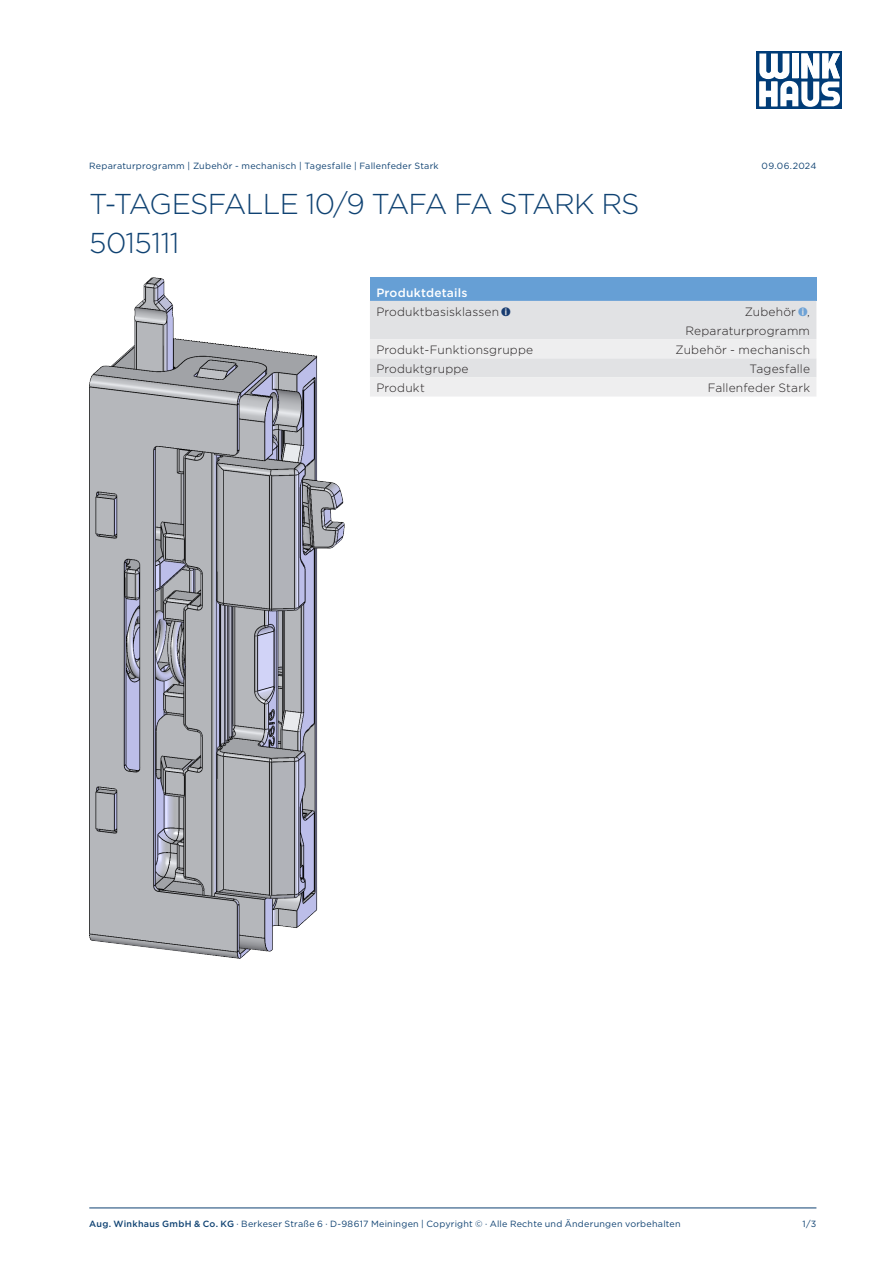
<style>
.page{position:relative;width:893px;height:1263px;background:#fff}
.page>*{position:absolute;margin:0;border:0;box-sizing:border-box;transform-origin:0 0}
.Headline{font:300 28.65px/38.2px "Gotham";letter-spacing:-.025em;color:#0f4272}
.Datenzelle_rechts{font:300 12px/19.2px "Gotham";letter-spacing:.015em;color:#231f20;text-align:right}
.Datenzelle_links{font:300 12px "Gotham";letter-spacing:.015em;color:#231f20}
.Headerzelle{font:500 12px "Gotham";letter-spacing:.015em;color:#fff}
.Fußzeile{font:9px "Gotham";letter-spacing:.025em;color:#0f4272}
.Kopfzeile{font:9px "Gotham";letter-spacing:.025em;color:#0f4272}
.s1{font-family:"Info Button";font-weight:400;font-size:14.1px;color:#183c71}
.s2{font-family:"Info Button";font-weight:400;font-size:14.1px;color:#6fa3d6}
.s3{font-weight:500}
</style>
<div class="page">
<div style="left:757px;top:51px;width:85px;height:58px;background:#013c77"></div>
<svg style="left:759px;top:53px;width:81px;height:54px"></svg>
<hr style="left:89px;top:1208px;width:727px;height:1px;background:#0f4272">
<div style="left:370px;top:277px;width:446px;height:24px;background:#669fd5"></div>
<svg style="left:370px;top:301px;width:446px;height:95px"></svg>
<img style="left:89px;top:277px;width:255px;height:682px">
<p class="Kopfzeile" style="left:89px;top:160px;width:351px">Reparaturprogramm | Zubehör - mechanisch | Tagesfalle | Fallenfeder Stark</p>
<p class="Kopfzeile" style="left:762px;top:160px;width:56px">09.06.2024</p>
<p class="Headline" style="left:89px;top:184px;width:552px">T-TAGESFALLE 10/9 TAFA FA STARK RS<br>5015111</p>
<p class="Headerzelle" style="left:376px;top:284px;width:93px">Produktdetails</p>
<p class="Datenzelle_links" style="left:376px;top:304px;width:136px">Produktbasisklassen <span class="s1">i</span></p>
<p class="Datenzelle_rechts" style="left:685px;top:302px;width:126px">Zubehör <span class="s2">i</span>,<br>Reparaturprogramm</p>
<p class="Datenzelle_links" style="left:376px;top:342px;width:158px">Produkt-Funktionsgruppe</p>
<p class="Datenzelle_rechts" style="left:676px;top:340px;width:136px">Zubehör - mechanisch</p>
<p class="Datenzelle_links" style="left:376px;top:361px;width:94px">Produktgruppe</p>
<p class="Datenzelle_rechts" style="left:750px;top:359px;width:62px">Tagesfalle</p>
<p class="Datenzelle_links" style="left:376px;top:380px;width:50px">Produkt</p>
<p class="Datenzelle_rechts" style="left:708px;top:378px;width:104px">Fallenfeder Stark</p>
<p class="Fußzeile" style="left:89px;top:1218px;width:593px"><span class="s3">Aug. Winkhaus GmbH &amp; Co. KG</span> ∙ Berkeser Straße 6 · D-98617 Meiningen | Copyright © · Alle Rechte und Änderungen vorbehalten</p>
<p class="Fußzeile" style="left:803px;top:1218px;width:15px">1/3</p>
</div>
